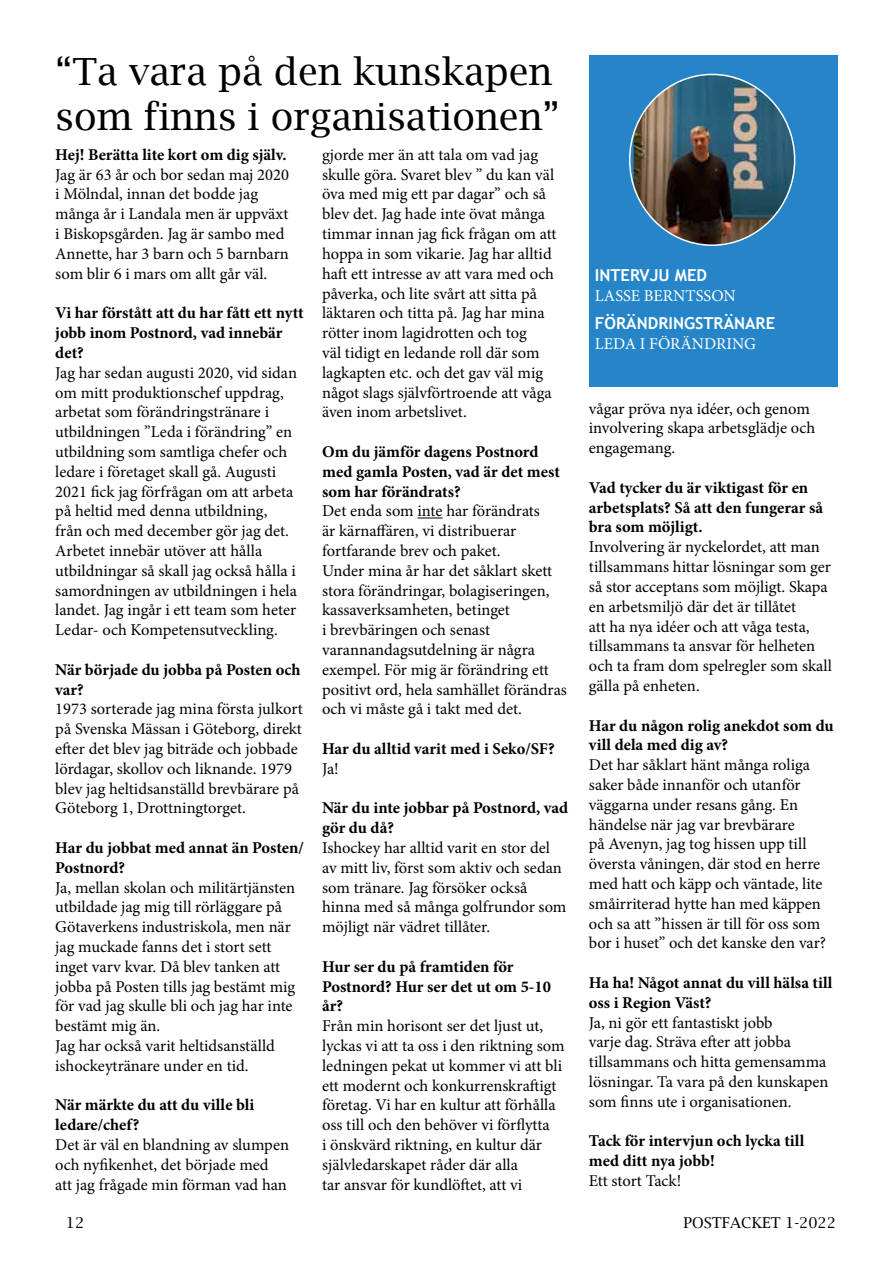
<style>
.page{position:relative;width:893px;height:1263px;background:#fff}
.page>*{position:absolute;margin:0;border:0;box-sizing:border-box;transform-origin:0 0}
.t1{font:37.5px/45px "Lucida Bright";color:#000}
.t2{font:16.5px/19.8px "Minion Pro";color:#000}
.t3{font:700 16.5px/19.8px "Minion Pro";color:#000}
.t4{font:700 16.5px "Trebuchet MS";color:#fff}
.t5{font:16.5px "Minion Pro";color:#fff}
.t6{font:15px "Lucida Bright";color:#000}
</style>
<div class="page">
<div style="left:589px;top:55px;width:249px;height:332px;background:#2685c9"></div>
<img style="left:634px;top:74px;width:161px;height:171px">
<svg style="left:417px;top:518px;width:26px;height:1px"></svg>
<h1 class="t1" style="left:55px;top:49px;width:506px">“Ta vara på den kunskapen som finns i organisationen”</h1>
<p class="t3" style="left:55px;top:144px;width:233px">Hej! Berätta lite kort om dig själv.</p>
<p class="t2" style="left:55px;top:165px;width:235px">Jag är 63 år och bor sedan maj 2020 i Mölndal, innan det bodde jag många år i Landala men är uppväxt i Biskopsgården. Jag är sambo med<br>Annette, har 3 barn och 5 barnbarn som blir 6 i mars om allt går väl.</p>
<p class="t3" style="left:55px;top:303px;width:250px">Vi har förstått att du har fått ett nytt jobb inom Postnord, vad innebär det?</p>
<p class="t2" style="left:55px;top:363px;width:243px">Jag har sedan augusti 2020, vid sidan om mitt produktionschef uppdrag, arbetat som förändringstränare i utbildningen ”Leda i förändring” en utbildning som samtliga chefer och ledare i företaget skall gå. Augusti 2021 fick jag förfrågan om att arbeta på heltid med denna utbildning, från och med december gör jag det.<br>Arbetet innebär utöver att hålla utbildningar så skall jag också hålla i samordningen av utbildningen i hela landet. Jag ingår i ett team som heter Ledar- och Kompetensutveckling.</p>
<p class="t3" style="left:55px;top:659px;width:247px">När började du jobba på Posten och var?</p>
<p class="t2" style="left:55px;top:699px;width:249px">1973 sorterade jag mina första julkort på Svenska Mässan i Göteborg, direkt efter det blev jag biträde och jobbade lördagar, skollov och liknande. 1979 blev jag heltidsanställd brevbärare på Göteborg 1, Drottningtorget.</p>
<p class="t3" style="left:55px;top:837px;width:250px">Har du jobbat med annat än Posten/<br>Postnord?</p>
<p class="t2" style="left:55px;top:877px;width:242px">Ja, mellan skolan och militärtjänsten utbildade jag mig till rörläggare på Götaverkens industriskola, men när jag muckade fanns det i stort sett inget varv kvar. Då blev tanken att jobba på Posten tills jag bestämt mig för vad jag skulle bli och jag har inte bestämt mig än.<br>Jag har också varit heltidsanställd ishockeytränare under en tid.</p>
<p class="t3" style="left:55px;top:1095px;width:201px">När märkte du att du ville bli ledare/chef?</p>
<p class="t2" style="left:55px;top:1135px;width:235px">Det är väl en blandning av slumpen och nyfikenhet, det började med att jag frågade min förman vad han</p>
<p class="t2" style="left:322px;top:145px;width:236px">gjorde mer än att tala om vad jag skulle göra. Svaret blev ” du kan väl öva med mig ett par dagar” och så blev det. Jag hade inte övat många timmar innan jag fick frågan om att hoppa in som vikarie. Jag har alltid haft ett intresse av att vara med och påverka, och lite svårt att sitta på läktaren och titta på. Jag har mina rötter inom lagidrotten och tog<br>väl tidigt en ledande roll där som lagkapten etc. och det gav väl mig något slags självförtroende att våga även inom arbetslivet.</p>
<p class="t3" style="left:322px;top:441px;width:239px">Om du jämför dagens Postnord med gamla Posten, vad är det mest som har förändrats?</p>
<p class="t2" style="left:322px;top:501px;width:246px">Det enda som inte har förändrats<br>är kärnaffären, vi distribuerar fortfarande brev och paket.<br>Under mina år har det såklart skett stora förändringar, bolagiseringen, kassaverksamheten, betinget<br>i brevbäringen och senast varannandagsutdelning är några exempel. För mig är förändring ett positivt ord, hela samhället förändras och vi måste gå i takt med det.</p>
<p class="t3" style="left:322px;top:738px;width:234px">Har du alltid varit med i Seko/SF?</p>
<p class="t2" style="left:322px;top:759px;width:18px">Ja!</p>
<p class="t3" style="left:322px;top:798px;width:248px">När du inte jobbar på Postnord, vad gör du då?</p>
<p class="t2" style="left:322px;top:838px;width:246px">Ishockey har alltid varit en stor del av mitt liv, först som aktiv och sedan som tränare. Jag försöker också hinna med så många golfrundor som möjligt när vädret tillåter.</p>
<p class="t3" style="left:322px;top:956px;width:231px">Hur ser du på framtiden för<br>Postnord? Hur ser det ut om 5-10 år?</p>
<p class="t2" style="left:322px;top:1016px;width:244px">Från min horisont ser det ljust ut, lyckas vi att ta oss i den riktning som ledningen pekat ut kommer vi att bli ett modernt och konkurrenskraftigt företag. Vi har en kultur att förhålla oss till och den behöver vi förflytta<br>i önskvärd riktning, en kultur där självledarskapet råder där alla<br>tar ansvar för kundlöftet, att vi</p>
<p class="t4" style="left:595px;top:265px;width:114px">INTERVJU MED</p>
<p class="t5" style="left:595px;top:285px;width:142px">LASSE BERNTSSON</p>
<p class="t4" style="left:595px;top:313px;width:182px">FÖRÄNDRINGSTRÄNARE</p>
<p class="t5" style="left:595px;top:333px;width:162px">LEDA I FÖRÄNDRING</p>
<p class="t2" style="left:589px;top:399px;width:228px">vågar pröva nya idéer, och genom involvering skapa arbetsglädje och engagemang.</p>
<p class="t3" style="left:589px;top:477px;width:236px">Vad tycker du är viktigast för en arbetsplats? Så att den fungerar så bra som möjligt.</p>
<p class="t2" style="left:589px;top:537px;width:245px">Involvering är nyckelordet, att man tillsammans hittar lösningar som ger så stor acceptans som möjligt. Skapa en arbetsmiljö där det är tillåtet<br>att ha nya idéer och att våga testa, tillsammans ta ansvar för helheten och ta fram dom spelregler som skall gälla på enheten.</p>
<p class="t3" style="left:589px;top:715px;width:246px">Har du någon rolig anekdot som du vill dela med dig av?</p>
<p class="t2" style="left:589px;top:755px;width:239px">Det har såklart hänt många roliga saker både innanför och utanför väggarna under resans gång. En händelse när jag var brevbärare<br>på Avenyn, jag tog hissen upp till översta våningen, där stod en herre med hatt och käpp och väntade, lite småirriterad hytte han med käppen och sa att ”hissen är till för oss som bor i huset” och det kanske den var?</p>
<p class="t3" style="left:589px;top:972px;width:245px">Ha ha! Något annat du vill hälsa till oss i Region Väst?</p>
<p class="t2" style="left:589px;top:1012px;width:241px">Ja, ni gör ett fantastiskt jobb<br>varje dag. Sträva efter att jobba tillsammans och hitta gemensamma lösningar. Ta vara på den kunskapen som finns ute i organisationen.</p>
<p class="t3" style="left:589px;top:1131px;width:217px">Tack för intervjun och lycka till med ditt nya jobb!</p>
<p class="t2" style="left:589px;top:1171px;width:94px">Ett stort Tack!</p>
<p class="t6" style="left:66px;top:1214px;width:20px">12</p>
<p class="t6" style="left:684px;top:1214px;width:154px">POSTFACKET 1-2022</p>
</div>
